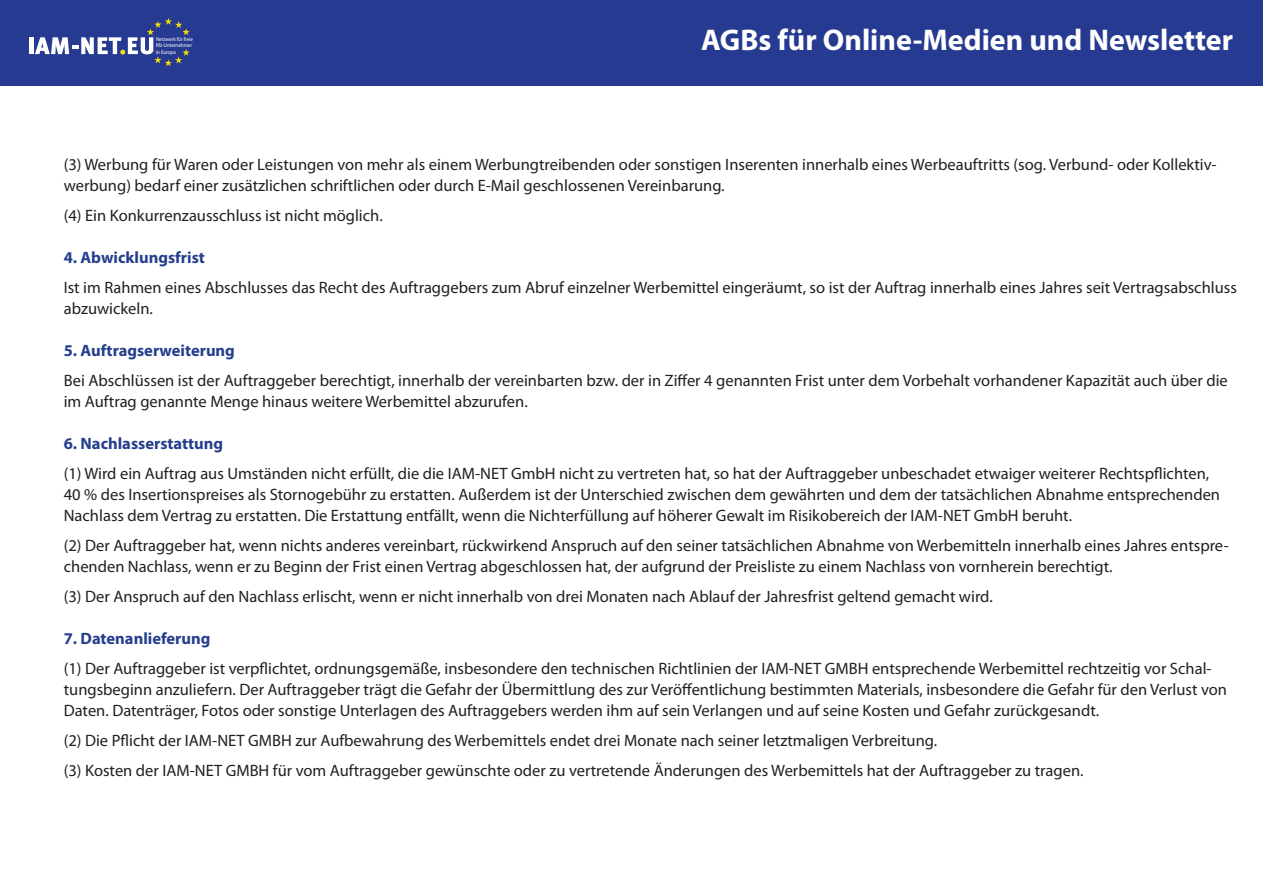
<style>
.page{position:relative;width:1263px;height:893px;background:#fff}
.page>*{position:absolute;margin:0;border:0;box-sizing:border-box;transform-origin:0 0}
.t1{font:700 30px "Myriad Pro";color:#fff}
.t2{font:16.5px/21px "Myriad Pro";color:#231f20}
.t3{font:700 16.5px "Myriad Pro";color:#253f8e}
.t4{font:5.55px/6.4px "Meta";color:#fff;scale:.91 1}
</style>
<div class="page">
<div style="left:0;top:0;width:1263px;height:85px;background:#263a91"></div>
<hr style="left:29px;top:37px;width:4px;height:17px;background:#fff">
<svg style="left:35px;top:18px;width:155px;height:48px"></svg>
<p class="t4" style="left:156px;top:36px;width:42px">Netzwerk für freie<br>Kfz-Unternehmer in Europa</p>
<p class="t1" style="left:701px;top:20px;width:534px">AGBs für Online-Medien und Newsletter</p>
<p class="t2" style="left:64px;top:153px;width:1154px">(3) Werbung für Waren oder Leistungen von mehr als einem Werbungtreibenden oder sonstigen Inserenten innerhalb eines Werbeauftritts (sog. Verbund- oder Kollektiv&shy;werbung) bedarf einer zusätzlichen schriftlichen oder durch E-Mail geschlossenen Vereinbarung.</p>
<p class="t2" style="left:64px;top:204px;width:320px">(4) Ein Konkurrenzausschluss ist nicht möglich.</p>
<p class="t3" style="left:64px;top:246px;width:143px">4. Abwicklungsfrist</p>
<p class="t2" style="left:64px;top:276px;width:1174px">Ist im Rahmen eines Abschlusses das Recht des Auftraggebers zum Abruf einzelner Werbemittel eingeräumt, so ist der Auftrag innerhalb eines Jahres seit Vertragsabschluss abzuwickeln.</p>
<p class="t3" style="left:64px;top:339px;width:173px">5. Auftragserweiterung</p>
<p class="t2" style="left:64px;top:369px;width:1165px">Bei Abschlüssen ist der Auftraggeber berechtigt, innerhalb der vereinbarten bzw. der in Ziffer 4 genannten Frist unter dem Vorbehalt vorhandener Kapazität auch über die im Auftrag genannte Menge hinaus weitere Werbemittel abzurufen.</p>
<p class="t3" style="left:64px;top:432px;width:161px">6. Nachlasserstattung</p>
<p class="t2" style="left:64px;top:462px;width:1158px">(1) Wird ein Auftrag aus Umständen nicht erfüllt, die die IAM-NET GmbH nicht zu vertreten hat, so hat der Auftraggeber unbeschadet etwaiger weiterer Rechtspflichten,<br>40 % des Insertionspreises als Stornogebühr zu erstatten. Außerdem ist der Unterschied zwischen dem gewährten und dem der tatsächlichen Abnahme entsprechenden<br>Nachlass dem Vertrag zu erstatten. Die Erstattung entfällt, wenn die Nichterfüllung auf höherer Gewalt im Risikobereich der IAM-NET GmbH beruht.</p>
<p class="t2" style="left:64px;top:534px;width:1166px">(2) Der Auftraggeber hat, wenn nichts anderes vereinbart, rückwirkend Anspruch auf den seiner tatsächlichen Abnahme von Werbemitteln innerhalb eines Jahres entspre&shy;chenden Nachlass, wenn er zu Beginn der Frist einen Vertrag abgeschlossen hat, der aufgrund der Preisliste zu einem Nachlass von vornherein berechtigt.</p>
<p class="t2" style="left:64px;top:585px;width:930px">(3) Der Anspruch auf den Nachlass erlischt, wenn er nicht innerhalb von drei Monaten nach Ablauf der Jahresfrist geltend gemacht wird.</p>
<p class="t3" style="left:64px;top:627px;width:148px">7. Datenanlieferung</p>
<p class="t2" style="left:64px;top:657px;width:1165px">(1) Der Auftraggeber ist verpflichtet, ordnungsgemäße, insbesondere den technischen Richtlinien der IAM-NET GMBH entsprechende Werbemittel rechtzeitig vor Schal&shy;tungsbeginn anzuliefern. Der Auftraggeber trägt die Gefahr der Übermittlung des zur Veröffentlichung bestimmten Materials, insbesondere die Gefahr für den Verlust von<br>Daten. Datenträger, Fotos oder sonstige Unterlagen des Auftraggebers werden ihm auf sein Verlangen und auf seine Kosten und Gefahr zurückgesandt.</p>
<p class="t2" style="left:64px;top:729px;width:875px">(2) Die Pflicht der IAM-NET GMBH zur Aufbewahrung des Werbemittels endet drei Monate nach seiner letztmaligen Verbreitung.</p>
<p class="t2" style="left:64px;top:759px;width:1021px">(3) Kosten der IAM-NET GMBH für vom Auftraggeber gewünschte oder zu vertretende Änderungen des Werbemittels hat der Auftraggeber zu tragen.</p>
</div>
